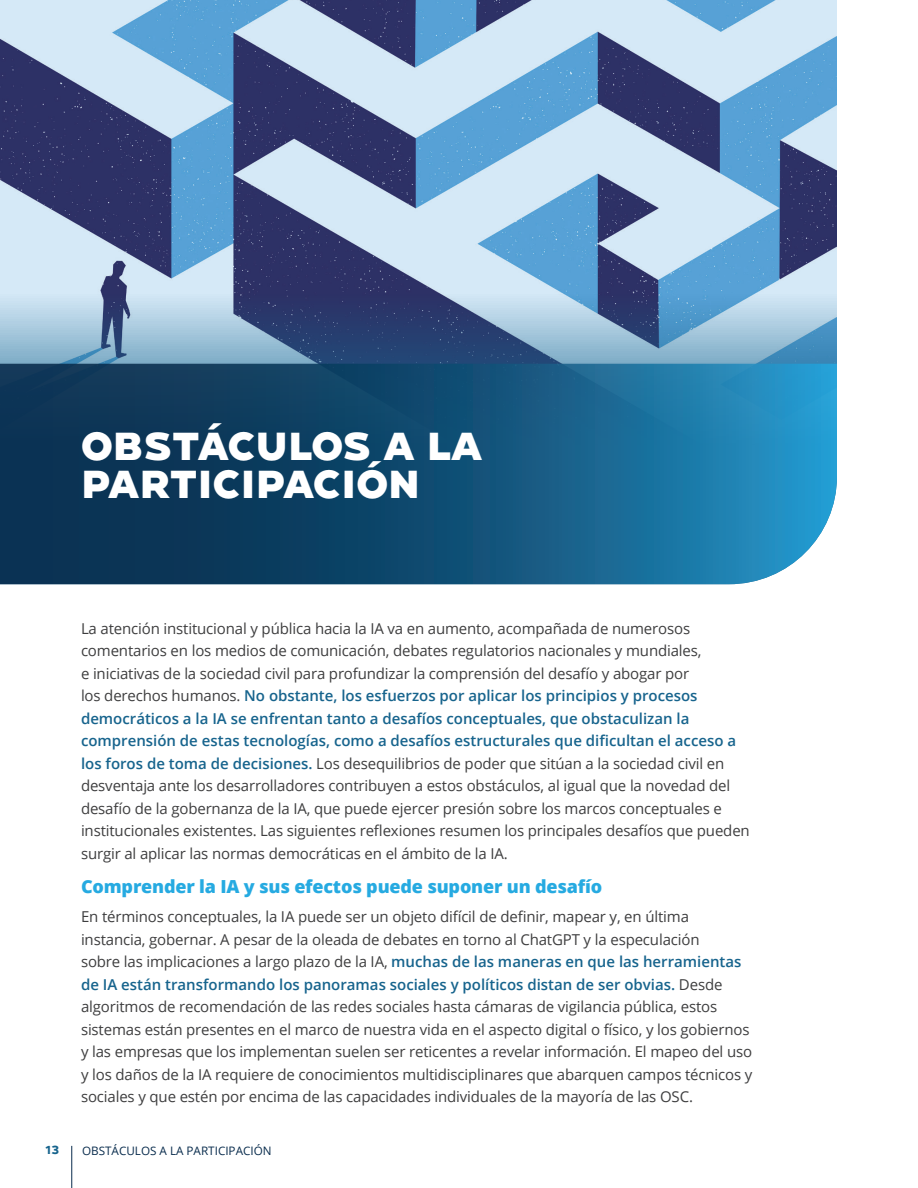
<style>
.page{position:relative;width:918px;height:1188px;background:#fff}
.page>*{position:absolute;margin:0;border:0;box-sizing:border-box;transform-origin:0 0}
.t1{font:900 39px/37.5px "Conneqt";color:#fff}
.t2{font:800 18px "Open Sans";letter-spacing:-.01em;color:#26aae1}
.t3{font:15px/22.5px "Open Sans";letter-spacing:-.01em;color:#3e3e3f}
.t4{font:11.7px "Open Sans";color:#092c4d}
.t5{font:700 11.7px "Conneqt";color:#17648d}
.s1{font-weight:600;color:#17648d}
</style>
<div class="page">
<hr style="left:71px;top:1146px;width:1px;height:42px;background:#092c4d">
<img style="left:0;top:0;width:837px;height:364px">
<svg style="left:0;top:364px;width:837px;height:220px;background:#16567d"></svg>
<h1 class="t1" style="left:81px;top:426px;width:403px">OBSTÁCULOS A LA<br>PARTICIPACIÓN</h1>
<p class="t3" style="left:81px;top:616px;width:670px">La atención institucional y pública hacia la IA va en aumento, acompañada de numerosos comentarios en los medios de comunicación, debates regulatorios nacionales y mundiales,<br>e iniciativas de la sociedad civil para profundizar la comprensión del desafío y abogar por<br>los derechos humanos. <span class="s1">No obstante, los esfuerzos por aplicar los principios y procesos democráticos a la IA se enfrentan tanto a desafíos conceptuales, que obstaculizan la comprensión de estas tecnologías, como a desafíos estructurales que dificultan el acceso a los foros de toma de decisiones.</span> Los desequilibrios de poder que sitúan a la sociedad civil en desventaja ante los desarrolladores contribuyen a estos obstáculos, al igual que la novedad del desafío de la gobernanza de la IA, que puede ejercer presión sobre los marcos conceptuales e institucionales existentes. Las siguientes reflexiones resumen los principales desafíos que pueden surgir al aplicar las normas democráticas en el ámbito de la IA.</p>
<p class="t2" style="left:81px;top:873px;width:523px">Comprender la IA y sus efectos puede suponer un desafío</p>
<p class="t3" style="left:81px;top:905px;width:673px">En términos conceptuales, la IA puede ser un objeto difícil de definir, mapear y, en última instancia, gobernar. A pesar de la oleada de debates en torno al ChatGPT y la especulación<br>sobre las implicaciones a largo plazo de la IA, <span class="s1">muchas de las maneras en que las herramientas de IA están transformando los panoramas sociales y políticos distan de ser obvias.</span> Desde algoritmos de recomendación de las redes sociales hasta cámaras de vigilancia pública, estos sistemas están presentes en el marco de nuestra vida en el aspecto digital o físico, y los gobiernos y las empresas que los implementan suelen ser reticentes a revelar información. El mapeo del uso y los daños de la IA requiere de conocimientos multidisciplinares que abarquen campos técnicos y sociales y que estén por encima de las capacidades individuales de la mayoría de las OSC.</p>
<p class="t5" style="left:46px;top:1142px;width:15px">13</p>
<p class="t4" style="left:82px;top:1143px;width:191px">OBSTÁCULOS A LA PARTICIPACIÓN</p>
</div>
